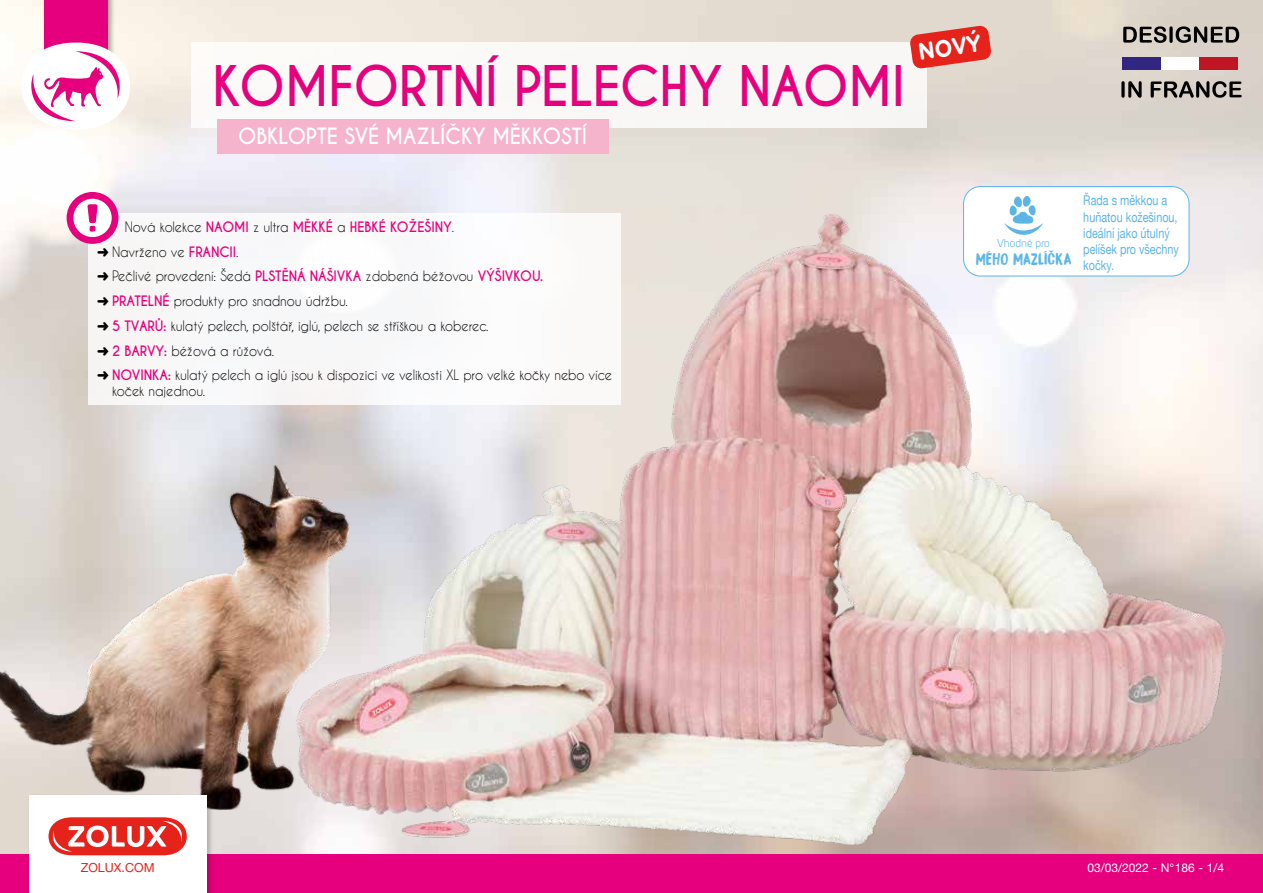
<style>
.page{position:relative;width:1263px;height:893px;background:#fff}
.page>*{position:absolute;margin:0;border:0;box-sizing:border-box;transform-origin:0 0}
.t1{font:700 52.5px "Caviar Dreams";letter-spacing:-.01em;color:#e6007d;scale:.95 1}
.t2{font:700 24px "Gotham Rounded";color:#fff;scale:.88 1}
.t3{font:700 21px "Caviar Dreams";letter-spacing:-.01em;color:#fff;scale:.95 1}
.t4{font:15px "Bocadillo";color:#5bb6e7}
.t5{font:13.5px/24.8px "Caviar Dreams";letter-spacing:-.01em;color:#000;scale:.95 1}
.t6{font:13.5px/16.2px "Helvetica Neue";color:#5bb6e7;scale:.8 1}
.t7{font:12.6px "Helvetica Neue LT Std";color:#e5231b}
.t8{font:12px "Helvetica Neue LT 55 Rm";color:#fff}
.t9{font:11.25px "Uni Sans Book";color:#5bb6e7}
.s1{font-weight:700;color:#e6007d}
</style>
<div class="page">
<img style="left:0;top:0;width:1263px;height:855px">
<img style="left:0;top:463px;width:296px;height:348px">
<div style="left:191px;top:43px;width:735px;height:85px;background:#faf8f6"></div>
<div style="left:217px;top:119px;width:391px;height:34px;background:#f5b4cb"></div>
<img style="left:296px;top:213px;width:928px;height:631px">
<svg style="left:1123px;top:26px;width:116px;height:17px;background:#76726c"></svg>
<svg style="left:1121px;top:81px;width:20px;height:17px"></svg>
<svg style="left:1151px;top:81px;width:91px;height:17px;background:#7b7672"></svg>
<div style="left:1122px;top:57px;width:39px;height:13px;background:#312783"></div>
<div style="left:1161px;top:57px;width:38px;height:13px;background:#fff"></div>
<div style="left:1199px;top:57px;width:39px;height:13px;background:#be1622"></div>
<div style="left:963px;top:187px;width:226px;height:89px;background:#fff;border-radius:17px"></div>
<div style="left:963px;top:186px;width:226px;height:90px;border:1px solid #5bb6e7;border-radius:17px"></div>
<div style="left:89px;top:213px;width:532px;height:192px;background:#f8f8f9"></div>
<svg style="left:70px;top:195px;width:45px;height:45px"></svg>
<div style="left:67px;top:192px;width:51px;height:52px;border:7px solid #e6007d;border-radius:50%"></div>
<svg style="left:88px;top:204px;width:10px;height:28px"></svg>
<svg style="left:1004px;top:196px;width:39px;height:39px"></svg>
<svg style="left:910px;top:25px;width:81px;height:44px;background:#e4534a"></svg>
<div style="left:42px;top:0;width:73px;height:110px;background:#000;opacity:.31"></div>
<div style="left:44px;top:0;width:64px;height:103px;background:#e6007d"></div>
<div style="left:0;top:855px;width:1263px;height:38px;background:#e6007d"></div>
<div style="left:27px;top:794px;width:187px;height:99px;background:#000;opacity:.23"></div>
<div style="left:29px;top:795px;width:177px;height:98px;background:#fff"></div>
<svg style="left:48px;top:817px;width:139px;height:38px"></svg>
<svg style="left:20px;top:42px;width:110px;height:88px"></svg>
<h1 class="t1" style="left:213px;top:54px;width:731px">KOMFORTNÍ PELECHY NAOMI</h1>
<h3 class="t3" style="left:238px;top:124px;width:369px">OBKLOPTE SVÉ MAZLÍČKY MĚKKOSTÍ</h3>
<h2 class="t2" style="left:916px;top:34px;width:73px;rotate:-8deg">NOVÝ</h2>
<p class="t5" style="left:97px;top:214px;width:544px;text-indent:28px">Nová kolekce <span class="s1">NAOMI</span> z ultra <span class="s1">MĚKKÉ</span> a <span class="s1">HEBKÉ KOŽEŠINY</span>.<br>➜ Navrženo ve <span class="s1">FRANCII</span>.<br>➜ Pečlivé provedení: Šedá <span class="s1">PLSTĚNÁ NÁŠIVKA</span> zdobená béžovou <span class="s1">VÝŠIVKOU.<br></span>➜ <span class="s1">PRATELNÉ</span> produkty pro snadnou údržbu.<br>➜ <span class="s1">5 TVARŮ:</span> kulatý pelech, polštář, iglú, pelech se stříškou a koberec.<br>➜ <span class="s1">2 BARVY:</span> béžová a růžová.<br>➜ <span class="s1">NOVINKA:</span> kulatý pelech a iglú jsou k dispozici ve velikosti XL pro velké kočky nebo více</p>
<p class="t5" style="left:112px;top:379px;width:100px">koček najednou.</p>
<p class="t9" style="left:997px;top:237px;width:54px">Vhodné pro</p>
<p class="t4" style="left:976px;top:249px;width:98px">MÉHO MAZLÍČKA</p>
<p class="t6" style="left:1083px;top:193px;width:121px">Řada s měkkou a huňatou kožešinou, ideální jako útulný pelíšek pro všechny kočky.</p>
<p class="t7" style="left:81px;top:859px;width:75px">ZOLUX.COM</p>
<p class="t8" style="left:1087px;top:860px;width:138px">03/03/2022 - N°186 - 1/4</p>
</div>
